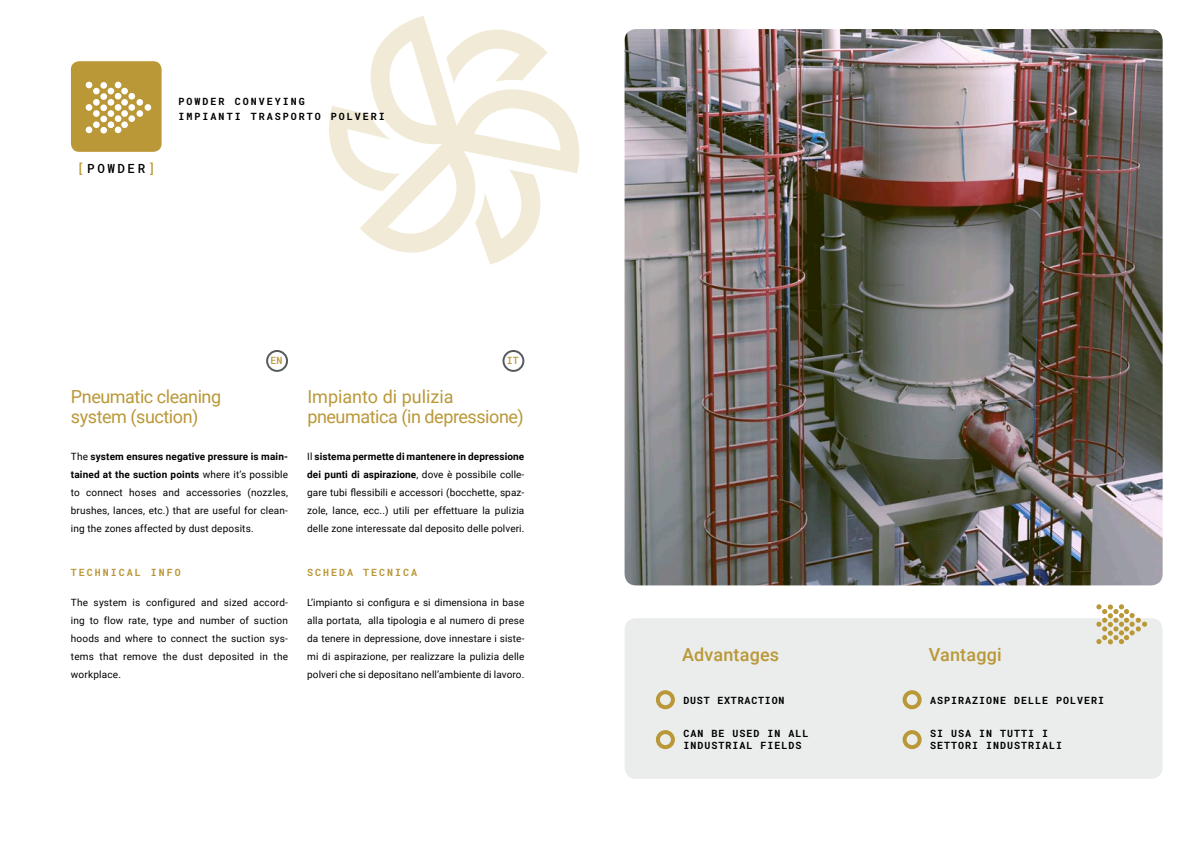
<style>
.page{position:relative;width:1191px;height:842px;background:#fff}
.page>*{position:absolute;margin:0;border:0;box-sizing:border-box;transform-origin:0 0}
.t1{font:18px/20px "Roboto";letter-spacing:-.025em;color:#ba9838}
.t2{font:500 18px "Roboto";letter-spacing:.01em;color:#ba9838}
.t3{font:500 12.6px "Roboto Mono";letter-spacing:.2em;color:#000}
.t4{font:10px/18px "Roboto";letter-spacing:.01em;color:#000;text-align:justify}
.t5{font:700 10px/12px "Roboto Mono";letter-spacing:.1em;color:#000}
.t6{font:700 10px/15px "Roboto Mono";letter-spacing:.2em;color:#000}
.t7{font:700 10px "Roboto Mono";letter-spacing:.2em;color:#ba9838}
.t8{font:700 10px "Roboto Mono";letter-spacing:.08em;color:#000}
.t9{font:500 10px "Roboto Mono";color:#ba9838}
.s1{color:#ba9838}
.s2{font-weight:700}
</style>
<div class="page">
<img style="left:624px;top:29px;width:538px;height:556px">
<svg style="left:486px;top:253px;width:28px;height:12px"></svg>
<svg style="left:329px;top:106px;width:27px;height:75px"></svg>
<svg style="left:356px;top:16px;width:224px;height:237px"></svg>
<div style="left:71px;top:61px;width:91px;height:91px;background:#ba9838;border-radius:8px"></div>
<svg style="left:86px;top:127px;width:6px;height:6px"></svg>
<div style="left:86px;top:104px;width:6px;height:7px;background:#fff;border-radius:50%"></div>
<svg style="left:86px;top:82px;width:6px;height:6px"></svg>
<div style="left:93px;top:121px;width:7px;height:7px;background:#fff;border-radius:50%"></div>
<div style="left:93px;top:110px;width:7px;height:7px;background:#fff;border-radius:50%"></div>
<div style="left:93px;top:99px;width:7px;height:7px;background:#fff;border-radius:50%"></div>
<div style="left:93px;top:88px;width:7px;height:6px;background:#fff;border-radius:50%"></div>
<div style="left:100px;top:127px;width:7px;height:7px;background:#fff;border-radius:50%"></div>
<div style="left:100px;top:116px;width:7px;height:6px;background:#fff;border-radius:50%"></div>
<div style="left:100px;top:104px;width:7px;height:7px;background:#fff;border-radius:50%"></div>
<div style="left:100px;top:93px;width:7px;height:7px;background:#fff;border-radius:50%"></div>
<div style="left:100px;top:82px;width:7px;height:7px;background:#fff;border-radius:50%"></div>
<div style="left:108px;top:121px;width:6px;height:7px;background:#fff;border-radius:50%"></div>
<div style="left:108px;top:110px;width:6px;height:7px;background:#fff;border-radius:50%"></div>
<div style="left:108px;top:99px;width:6px;height:7px;background:#fff;border-radius:50%"></div>
<svg style="left:115px;top:127px;width:6px;height:6px"></svg>
<div style="left:115px;top:115px;width:6px;height:7px;background:#fff;border-radius:50%"></div>
<div style="left:115px;top:104px;width:6px;height:7px;background:#fff;border-radius:50%"></div>
<div style="left:128px;top:104px;width:7px;height:7px;background:#fff;border-radius:50%"></div>
<div style="left:144px;top:104px;width:7px;height:7px;background:#fff;border-radius:50%"></div>
<div style="left:115px;top:93px;width:6px;height:7px;background:#fff;border-radius:50%"></div>
<svg style="left:108px;top:82px;width:13px;height:12px"></svg>
<div style="left:121px;top:121px;width:7px;height:7px;background:#fff;border-radius:50%"></div>
<div style="left:121px;top:110px;width:7px;height:7px;background:#fff;border-radius:50%"></div>
<div style="left:136px;top:110px;width:7px;height:7px;background:#fff;border-radius:50%"></div>
<div style="left:121px;top:99px;width:7px;height:7px;background:#fff;border-radius:50%"></div>
<div style="left:136px;top:99px;width:7px;height:7px;background:#fff;border-radius:50%"></div>
<div style="left:121px;top:88px;width:7px;height:6px;background:#fff;border-radius:50%"></div>
<div style="left:128px;top:115px;width:7px;height:7px;background:#fff;border-radius:50%"></div>
<div style="left:128px;top:93px;width:7px;height:7px;background:#fff;border-radius:50%"></div>
<div style="left:624px;top:618px;width:538px;height:161px;background:#ebeded;border-radius:11px"></div>
<div style="left:656px;top:690px;width:19px;height:19px;border:4px solid #ba9838;border-radius:50%"></div>
<div style="left:902px;top:730px;width:19px;height:19px;border:4px solid #ba9838;border-radius:50%"></div>
<div style="left:902px;top:690px;width:19px;height:19px;border:4px solid #ba9838;border-radius:50%"></div>
<div style="left:656px;top:730px;width:19px;height:19px;border:4px solid #ba9838;border-radius:50%"></div>
<svg style="left:1096px;top:604px;width:51px;height:40px"></svg>
<div style="left:266px;top:350px;width:22px;height:22px;border:2px solid #565b5e;border-radius:50%"></div>
<div style="left:502px;top:350px;width:22px;height:22px;border:2px solid #565b5e;border-radius:50%"></div>
<p class="t3" style="left:77px;top:160px;width:80px"><span class="s1">[</span>POWDER<span class="s1">]</span></p>
<p class="t6" style="left:179px;top:94px;width:208px">POWDER CONVEYING<br>IMPIANTI TRASPORTO POLVERI</p>
<h1 class="t1" style="left:71px;top:386px;width:152px">Pneumatic cleaning system (suction)</h1>
<p class="t9" style="left:271px;top:354px;width:13px">EN</p>
<p class="t4" style="left:71px;top:447px;width:219px">The <span class="s2">system ensures negative pressure is main&shy;tained at the suction points</span> where it’s possible to connect hoses and accessories (nozzles, brushes, lances, etc.) that are useful for clean&shy;ing the zones affected by dust deposits.</p>
<p class="t7" style="left:71px;top:565px;width:112px">TECHNICAL INFO</p>
<p class="t4" style="left:71px;top:593px;width:219px">The system is configured and sized accord&shy;ing to flow rate, type and number of suction hoods and where to connect the suction sys&shy;tems that remove the dust deposited in the workplace.</p>
<p class="t9" style="left:507px;top:354px;width:14px">IT</p>
<h1 class="t1" style="left:307px;top:386px;width:218px">Impianto di pulizia pneumatica (in depressione)</h1>
<p class="t4" style="left:307px;top:447px;width:219px">Il <span class="s2">sistema permette di mantenere in depressione dei punti di aspirazione</span>, dove è possibile colle&shy;gare tubi flessibili e accessori (bocchette, spaz&shy;zole, lance, ecc..) utili per effettuare la pulizia delle zone interessate dal deposito delle polveri.</p>
<p class="t7" style="left:307px;top:565px;width:111px">SCHEDA TECNICA</p>
<p class="t4" style="left:307px;top:593px;width:219px">L’impianto si configura e si dimensiona in base alla portata, alla tipologia e al numero di prese da tenere in depressione, dove innestare i siste&shy;mi di aspirazione, per realizzare la pulizia delle polveri che si depositano nell’ambiente di lavoro.</p>
<h1 class="t2" style="left:682px;top:642px;width:99px">Advantages</h1>
<p class="t8" style="left:683px;top:693px;width:103px">DUST EXTRACTION</p>
<p class="t5" style="left:683px;top:727px;width:126px">CAN BE USED IN ALL<br>INDUSTRIAL FIELDS</p>
<h1 class="t2" style="left:928px;top:642px;width:74px">Vantaggi</h1>
<p class="t5" style="left:930px;top:693px;width:176px">ASPIRAZIONE DELLE POLVERI</p>
<p class="t5" style="left:930px;top:727px;width:134px">SI USA IN TUTTI I<br>SETTORI INDUSTRIALI</p>
</div>
